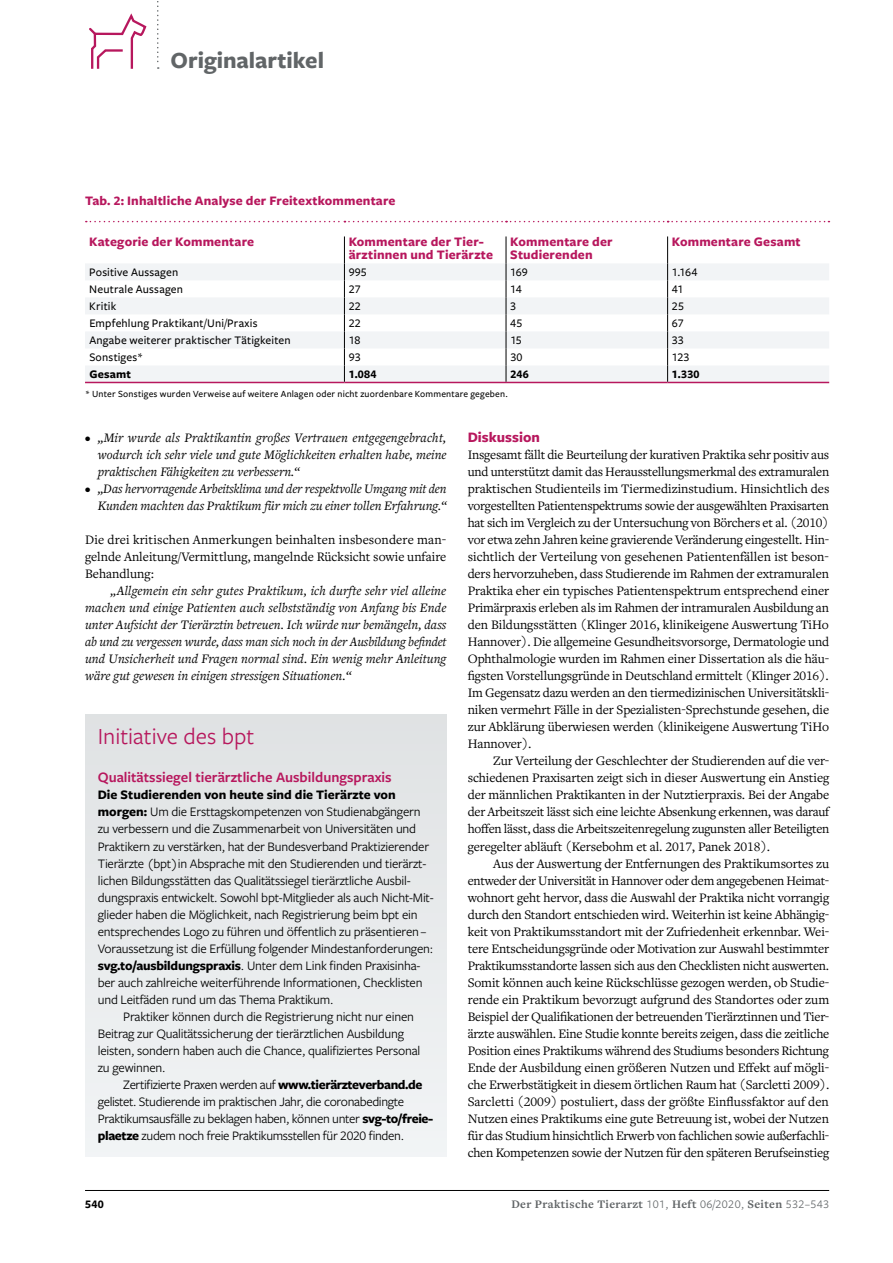
<style>
.page{position:relative;width:893px;height:1263px;background:#fff}
.page>*{position:absolute;margin:0;border:0;box-sizing:border-box;transform-origin:0 0}
.t1{font:24px "Freight Sans Pro";color:#b7175d}
.t2{font:700 24px "Freight Sans Pro";color:#616567}
.t3{font:600 15px "Freight Sans Pro";color:#b7175d}
.t4{font:700 15px "Freight Sans Pro";color:#b7175d}
.t5{font:13.5px/17px "Freight Text Pro";letter-spacing:-.01em;color:#000;text-align:justify}
.t6{font:13.5px/17px "Freight Sans Pro";letter-spacing:-.015em;color:#000}
.t7{font:italic 13.5px/17px "Freight Text Pro";color:#000}
.t8{font:700 13.5px/13.5px "Freight Sans Pro";letter-spacing:.01em;color:#b7175d}
.t9{font:500 12px "Freight Sans Pro";letter-spacing:.015em;color:#000}
.t10{font:700 12px "Freight Text Pro";letter-spacing:.03em;color:#616567}
.t11{font:700 12px "Freight Sans Pro";letter-spacing:.02em;color:#000}
.t12{font:500 9.75px "Freight Sans Pro";letter-spacing:.02em;color:#000}
.s1{font-weight:700}
.s2{font-family:"Freight Sans Pro";font-weight:400}
</style>
<div class="page">
<hr style="left:85px;top:1190px;width:744px;height:1px;background:#000">
<svg style="left:157px;top:1px;width:2px;height:68px"></svg>
<svg style="left:89px;top:13px;width:58px;height:56px"></svg>
<div style="left:85px;top:714px;width:361px;height:443px;background:#e9ebec"></div>
<svg style="left:85px;top:263px;width:744px;height:119px;fill:#f2f4f6"></svg>
<svg style="left:86px;top:221px;width:743px;height:1px"></svg>
<hr style="left:85px;top:382px;width:259px;height:1px;background:#b7175d">
<hr style="left:344px;top:382px;width:162px;height:1px;background:#b7175d">
<hr style="left:506px;top:382px;width:162px;height:1px;background:#b7175d">
<hr style="left:668px;top:382px;width:161px;height:1px;background:#b7175d">
<svg style="left:344px;top:236px;width:1px;height:146px"></svg>
<svg style="left:506px;top:236px;width:1px;height:146px"></svg>
<svg style="left:667px;top:236px;width:1px;height:146px"></svg>
<h1 class="t2" style="left:170px;top:44px;width:155px">Originalartikel</h1>
<p class="t8" style="left:85px;top:193px;width:312px">Tab. 2: Inhaltliche Analyse der Freitextkommentare</p>
<p class="t8" style="left:89px;top:234px;width:166px">Kategorie der Kommentare</p>
<p class="t8" style="left:349px;top:234px;width:146px">Kommentare der Tier&shy;ärztinnen und Tierärzte</p>
<p class="t8" style="left:510px;top:234px;width:104px">Kommentare der<br>Studierenden</p>
<p class="t8" style="left:672px;top:234px;width:130px">Kommentare Gesamt</p>
<p class="t9" style="left:89px;top:264px;width:91px">Positive Aussagen</p>
<p class="t9" style="left:349px;top:264px;width:20px">995</p>
<p class="t9" style="left:510px;top:264px;width:19px">169</p>
<p class="t9" style="left:672px;top:264px;width:27px">1.164</p>
<p class="t9" style="left:89px;top:281px;width:95px">Neutrale Aussagen</p>
<p class="t9" style="left:349px;top:281px;width:13px">27</p>
<p class="t9" style="left:510px;top:281px;width:13px">14</p>
<p class="t9" style="left:672px;top:281px;width:13px">41</p>
<p class="t9" style="left:89px;top:298px;width:28px">Kritik</p>
<p class="t9" style="left:349px;top:298px;width:14px">22</p>
<p class="t9" style="left:510px;top:298px;width:7px">3</p>
<p class="t9" style="left:672px;top:298px;width:14px">25</p>
<p class="t9" style="left:89px;top:315px;width:170px">Empfehlung Praktikant/Uni/Praxis</p>
<p class="t9" style="left:349px;top:315px;width:14px">22</p>
<p class="t9" style="left:510px;top:315px;width:14px">45</p>
<p class="t9" style="left:672px;top:315px;width:13px">67</p>
<p class="t9" style="left:89px;top:332px;width:203px">Angabe weiterer praktischer Tätigkeiten</p>
<p class="t9" style="left:349px;top:332px;width:13px">18</p>
<p class="t9" style="left:510px;top:332px;width:13px">15</p>
<p class="t9" style="left:672px;top:332px;width:14px">33</p>
<p class="t9" style="left:89px;top:349px;width:55px">Sonstiges*</p>
<p class="t9" style="left:349px;top:349px;width:13px">93</p>
<p class="t9" style="left:510px;top:349px;width:14px">30</p>
<p class="t9" style="left:672px;top:349px;width:19px">123</p>
<p class="t11" style="left:89px;top:366px;width:43px">Gesamt</p>
<p class="t11" style="left:349px;top:366px;width:29px">1.084</p>
<p class="t11" style="left:510px;top:366px;width:20px">246</p>
<p class="t11" style="left:672px;top:366px;width:29px">1.330</p>
<p class="t12" style="left:85px;top:388px;width:424px">* Unter Sonstiges wurden Verweise auf weitere Anlagen oder nicht zuordenbare Kommentare gegeben.</p>
<p class="t7" style="left:98px;top:429px;width:350px">„Mir wurde als Praktikantin großes Vertrauen entgegengebracht, wodurch ich sehr viele und gute Möglichkeiten erhalten habe, meine praktischen Fähigkeiten zu verbessern.“<br>„Das hervorragende Arbeitsklima und der respektvolle Umgang mit den Kunden machten das Praktikum für mich zu einer tollen Erfahrung.“</p>
<p class="t5" style="left:85px;top:531px;width:363px">Die drei kritischen Anmerkungen beinhalten insbesondere man&shy;gelnde Anleitung/Vermittlung, mangelnde Rücksicht sowie unfaire Behandlung:</p>
<p class="t7" style="left:85px;top:582px;width:363px;text-align:justify;text-indent:26px">„Allgemein ein sehr gutes Praktikum, ich durfte sehr viel alleine machen und einige Patienten auch selbstständig von Anfang bis Ende unter Aufsicht der Tierärztin betreuen. Ich würde nur bemängeln, dass ab und zu vergessen wurde, dass man sich noch in der Ausbildung befindet und Unsicherheit und Fragen normal sind. Ein wenig mehr Anleitung wäre gut gewesen in einigen stressigen Situationen.“</p>
<h1 class="t1" style="left:98px;top:720px;width:158px">Initiative des bpt</h1>
<p class="t3" style="left:98px;top:767px;width:295px">Qualitätssiegel tierärztliche Ausbildungspraxis</p>
<p class="t6" style="left:98px;top:786px;width:337px"><span class="s1">Die Studierenden von heute sind die Tierärzte von morgen:</span> Um die Ersttagskompetenzen von Studienabgängern zu verbessern und die Zusammenarbeit von Universitäten und Praktikern zu verstärken, hat der Bundesverband Praktizierender Tierärzte (bpt)in Absprache mit den Studierenden und tierärzt&shy;lichen Bildungsstätten das Qualitätssiegel tierärztliche Ausbil&shy;dungspraxis entwickelt. Sowohl bpt-Mitglieder als auch Nicht-Mit&shy;glieder haben die Möglichkeit, nach Registrierung beim bpt ein entsprechendes Logo zu führen und öffentlich zu präsentieren – Voraussetzung ist die Erfüllung folgender Mindestanforderungen: <span class="s1">svg.to/ausbildungspraxis</span>. Unter dem Link finden Praxisinha&shy;ber auch zahlreiche weiterführende Informationen, Checklisten und Leitfäden rund um das Thema Praktikum.</p>
<p class="t6" style="left:98px;top:1007px;width:324px;text-indent:26px">Praktiker können durch die Registrierung nicht nur einen Beitrag zur Qualitätssicherung der tierärztlichen Ausbildung leisten, sondern haben auch die Chance, qualifiziertes Personal zu gewinnen.</p>
<p class="t6" style="left:98px;top:1075px;width:337px;text-indent:26px">Zertifizierte Praxen werden auf <span class="s1">www.tierärzteverband.de </span>gelistet. Studierende im praktischen Jahr, die coronabedingte Praktikumsausfälle zu beklagen haben, können unter <span class="s1">svg-to/freie&shy;plaetze</span> zudem noch freie Praktikumsstellen für 2020 finden.</p>
<p class="t4" style="left:468px;top:427px;width:74px">Diskussion</p>
<p class="t5" style="left:468px;top:446px;width:363px">Insgesamt fällt die Beurteilung der kurativen Praktika sehr positiv aus und unterstützt damit das Herausstellungsmerkmal des extramuralen praktischen Studienteils im Tiermedizinstudium. Hinsichtlich des vorgestellten Patientenspektrums sowie der ausgewählten Praxisarten hat sich im Vergleich zu der Untersuchung von Börchers et al. (2010) vor etwa zehn Jahren keine gravierende Veränderung eingestellt. Hin&shy;sichtlich der Verteilung von gesehenen Patientenfällen ist beson&shy;ders hervorzuheben, dass Studierende im Rahmen der extramuralen Praktika eher ein typisches Patientenspektrum entsprechend einer Primärpraxis erleben als im Rahmen der intramuralen Ausbildung an den Bildungsstätten (Klinger 2016, klinikeigene Auswertung TiHo Hannover). Die allgemeine Gesundheitsvorsorge, Dermatologie und Ophthalmologie wurden im Rahmen einer Dissertation als die häu&shy;figsten Vorstellungsgründe in Deutschland ermittelt (Klinger 2016).<br>Im Gegensatz dazu werden an den tiermedizinischen Universitätskli&shy;niken vermehrt Fälle in der Spezialisten-Sprechstunde gesehen, die zur Abklärung überwiesen werden (klinikeigene Auswertung TiHo Hannover).</p>
<p class="t5" style="left:468px;top:752px;width:363px;text-indent:26px">Zur Verteilung der Geschlechter der Studierenden auf die ver&shy;schiedenen Praxisarten zeigt sich in dieser Auswertung ein Anstieg der männlichen Praktikanten in der Nutztierpraxis. Bei der Angabe der Arbeitszeit lässt sich eine leichte Absenkung erkennen, was darauf hoffen lässt, dass die Arbeitszeitenregelung zugunsten aller Beteiligten geregelter abläuft (Kersebohm et al. 2017, Panek 2018).</p>
<p class="t5" style="left:468px;top:854px;width:363px;text-indent:26px">Aus der Auswertung der Entfernungen des Praktikumsortes zu entweder der Universität in Hannover oder dem angegebenen Heimat&shy;wohnort geht hervor, dass die Auswahl der Praktika nicht vorrangig durch den Standort entschieden wird. Weiterhin ist keine Abhängig&shy;keit von Praktikumsstandort mit der Zufriedenheit erkennbar. Wei&shy;tere Entscheidungsgründe oder Motivation zur Auswahl bestimmter Praktikumsstandorte lassen sich aus den Checklisten nicht auswerten.<br>Somit können auch keine Rückschlüsse gezogen werden, ob Studie&shy;rende ein Praktikum bevorzugt aufgrund des Standortes oder zum Beispiel der Qualifikationen der betreuenden Tierärztinnen und Tier&shy;ärzte auswählen. Eine Studie konnte bereits zeigen, dass die zeitliche Position eines Praktikums während des Studiums besonders Richtung Ende der Ausbildung einen größeren Nutzen und Effekt auf mögli&shy;che Erwerbstätigkeit in diesem örtlichen Raum hat (Sarcletti 2009).<br>Sarcletti (2009) postuliert, dass der größte Einflussfaktor auf den Nutzen eines Praktikums eine gute Betreuung ist, wobei der Nutzen für das Studium hinsichtlich Erwerb von fachlichen sowie außerfachli&shy;chen Kompetenzen sowie der Nutzen für den späteren Berufseinstieg</p>
<p class="t11" style="left:85px;top:1195px;width:20px">540</p>
<p class="t10" style="left:511px;top:1196px;width:319px">Der Praktische Tierarzt <span class="s2">101,</span> Heft <span class="s2">06/2020,</span> Seiten <span class="s2">532–543</span></p>
</div>
